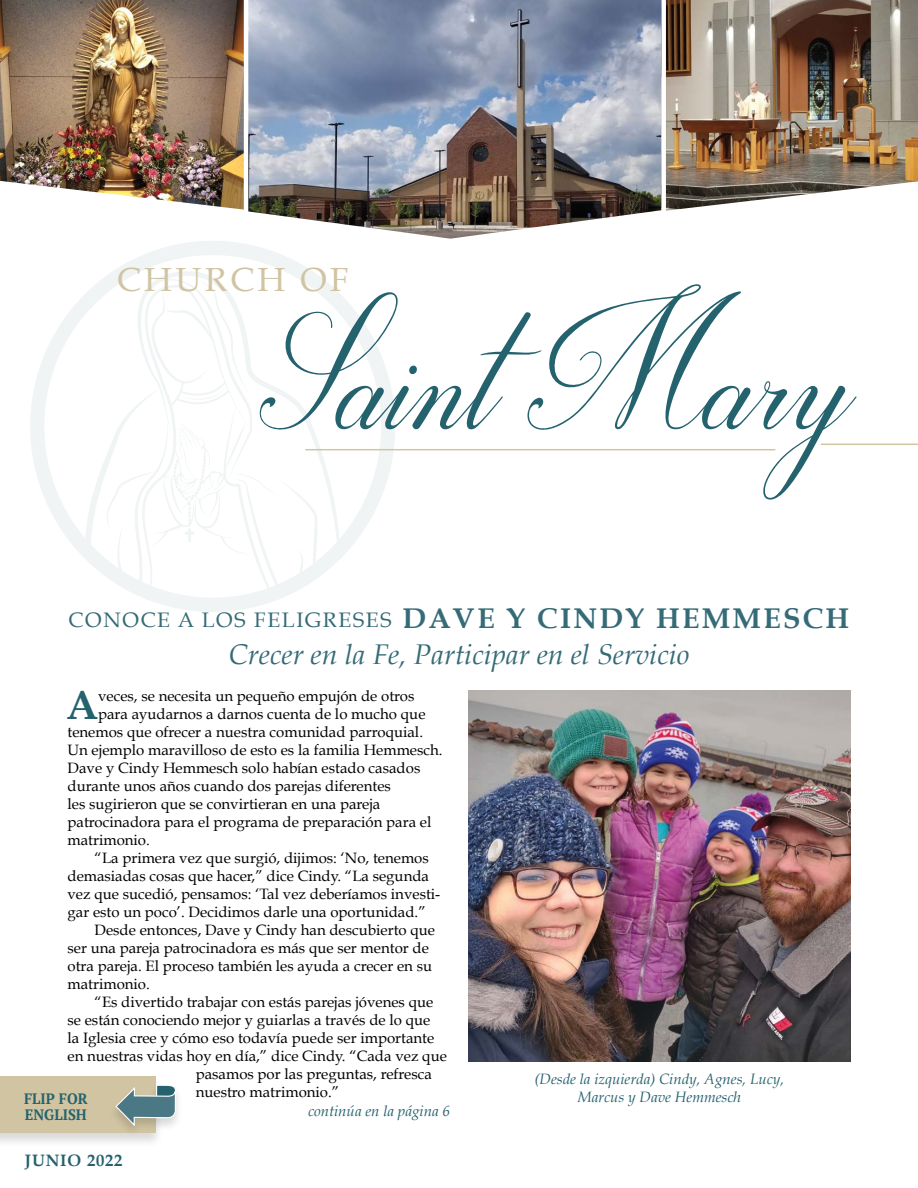
<style>
.page{position:relative;width:918px;height:1188px;background:#fff}
.page>*{position:absolute;margin:0;border:0;box-sizing:border-box;transform-origin:0 0}
.t1{font:177.6px "Darleston";color:#24626e}
.t2{font:700 40.95px "Book Antiqua";color:#24626e}
.t3{font:33.45px "Book Antiqua";letter-spacing:.1em;color:#d0c4a2}
.t4{font:italic 28.5px "Book Antiqua";color:#356b77}
.t5{font:21px "Book Antiqua";letter-spacing:.08em;color:#356b77}
.t6{font:700 16.5px "Book Antiqua";letter-spacing:.05em;color:#24626e}
.t7{font:15px "Book Antiqua";color:#000}
.t8{font:italic 15px/18px "Book Antiqua";color:#24626e;text-align:center}
.t9{font:700 15px/16.5px "PT Serif";color:#24626e;scale:.95 1}
.s1{font-weight:700;font-size:28.5px}
</style>
<div class="page">
<svg style="left:30px;top:241px;width:365px;height:371px"></svg>
<svg style="left:195px;top:280px;width:55px;height:115px"></svg>
<svg style="left:203px;top:479px;width:11px;height:14px"></svg>
<img style="left:0;top:0;width:244px;height:210px">
<img style="left:248px;top:0;width:413px;height:239px">
<img style="left:666px;top:0;width:252px;height:211px">
<hr style="left:305px;top:449px;width:470px;height:1px;background:#d0c4a2">
<hr style="left:821px;top:444px;width:97px;height:1px;background:#d0c4a2">
<div style="left:0;top:1075px;width:164px;height:73px;background:#000;opacity:.15"></div>
<div style="left:0;top:1077px;width:156px;height:56px;background:#d0c4a2"></div>
<div style="left:109px;top:1083px;width:75px;height:56px;background:#000;opacity:.15"></div>
<svg style="left:114px;top:1075px;width:63px;height:51px"></svg>
<img style="left:468px;top:690px;width:382px;height:371px">
<h3 class="t3" style="left:117px;top:259px;width:233px">CHURCH OF</h3>
<h1 class="t1" style="left:259px;top:272px;width:598px">Saint Mary</h1>
<h3 class="t5" style="left:69px;top:607px;width:782px">CONOCE A LOS FELIGRESES <span class="s1">DAVE Y CINDY HEMMESCH</span></h3>
<h3 class="t4" style="left:229px;top:638px;width:462px">Crecer en la Fe, Participar en el Servicio</h3>
<h2 class="t2" style="left:66px;top:681px;width:33px">A</h2>
<p class="t7" style="left:98px;top:687px;width:318px">veces, se necesita un pequeño empujón de otros</p>
<p class="t7" style="left:98px;top:705px;width:329px">para ayudarnos a darnos cuenta de lo mucho que</p>
<p class="t7" style="left:68px;top:723px;width:357px">tenemos que ofrecer a nuestra comunidad parroquial.</p>
<p class="t7" style="left:68px;top:741px;width:377px">Un ejemplo maravilloso de esto es la familia Hemmesch.</p>
<p class="t7" style="left:68px;top:759px;width:354px">Dave y Cindy Hemmesch solo habían estado casados</p>
<p class="t7" style="left:68px;top:777px;width:325px">durante unos años cuando dos parejas diferentes</p>
<p class="t7" style="left:68px;top:795px;width:314px">les sugirieron que se convirtieran en una pareja</p>
<p class="t7" style="left:68px;top:813px;width:365px">patrocinadora para el programa de preparación para el</p>
<p class="t7" style="left:68px;top:831px;width:84px">matrimonio.</p>
<p class="t7" style="left:95px;top:849px;width:336px">“La primera vez que surgió, dijimos: ‘No, tenemos</p>
<p class="t7" style="left:68px;top:867px;width:363px">demasiadas cosas que hacer,” dice Cindy. “La segunda</p>
<p class="t7" style="left:68px;top:885px;width:374px">vez que sucedió, pensamos: ‘Tal vez deberíamos investi-</p>
<p class="t7" style="left:68px;top:903px;width:360px">gar esto un poco’. Decidimos darle una oportunidad.”</p>
<p class="t7" style="left:95px;top:921px;width:342px">Desde entonces, Dave y Cindy han descubierto que</p>
<p class="t7" style="left:68px;top:939px;width:363px">ser una pareja patrocinadora es más que ser mentor de</p>
<p class="t7" style="left:68px;top:957px;width:366px">otra pareja. El proceso también les ayuda a crecer en su</p>
<p class="t7" style="left:68px;top:975px;width:84px">matrimonio.</p>
<p class="t7" style="left:95px;top:993px;width:340px">“Es divertido trabajar con estás parejas jóvenes que</p>
<p class="t7" style="left:68px;top:1011px;width:364px">se están conociendo mejor y guiarlas a través de lo que</p>
<p class="t7" style="left:68px;top:1029px;width:368px">la Iglesia cree y cómo eso todavía puede ser importante</p>
<p class="t7" style="left:68px;top:1047px;width:381px">en nuestras vidas hoy en día,” dice Cindy. “Cada vez que</p>
<p class="t7" style="left:196px;top:1065px;width:238px">pasamos por las preguntas, refresca</p>
<p class="t7" style="left:196px;top:1083px;width:145px">nuestro matrimonio.”</p>
<p class="t9" style="left:24px;top:1090px;width:68px">FLIP FOR<br>ENGLISH</p>
<p class="t8" style="left:308px;top:1102px;width:143px">continúa en la página 6</p>
<p class="t6" style="left:25px;top:1151px;width:99px">JUNIO 2022</p>
<p class="t8" style="left:534px;top:1070px;width:251px">(Desde la izquierda) Cindy, Agnes, Lucy,<br>Marcus y Dave Hemmesch</p>
</div>
